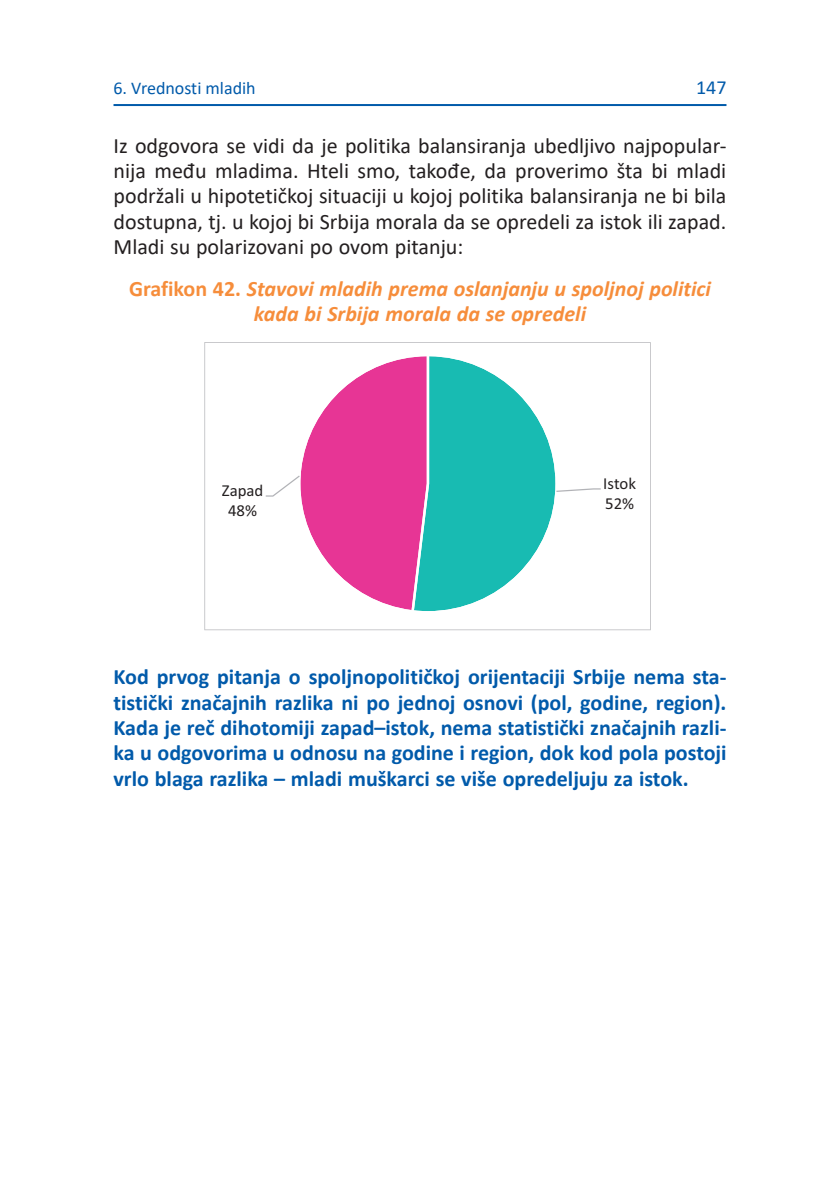
<style>
.page{position:relative;width:840px;height:1191px;background:#fff}
.page>*{position:absolute;margin:0;border:0;box-sizing:border-box;transform-origin:0 0}
.t1{font:700 22px/25.2px "Calibri";color:#015aaa;text-align:justify}
.t2{font:22px/25.4px "Calibri";color:#231f20;text-align:justify}
.t3{font:italic 700 22px/25.2px "Calibri";color:#f68d3b;text-align:center}
.t4{font:20px "Calibri";color:#015aaa}
.t5{font:18px "Calibri";color:#015aaa}
.t6{font:16.8px/20.4px "Calibri";color:#231f20}
.s1{font-style:normal}
</style>
<div class="page">
<hr style="left:113px;top:104px;width:613px;height:2px;background:#015aaa">
<svg style="left:204px;top:342px;width:446px;height:288px"></svg>
<p class="t5" style="left:113px;top:81px;width:144px">6. Vrednosti mladih</p>
<p class="t4" style="left:695px;top:79px;width:32px">147</p>
<p class="t2" style="left:113px;top:134px;width:614px">Iz odgovora se vidi da je politika balansiranja ubedljivo najpopular&shy;nija među mladima. Hteli smo, takođe, da proverimo šta bi mladi podržali u hipotetičkoj situaciji u kojoj politika balansiranja ne bi bila dostupna, tj. u kojoj bi Srbija morala da se opredeli za istok ili zapad.<br>Mladi su polarizovani po ovom pitanju:</p>
<p class="t3" style="left:129px;top:278px;width:583px"><span class="s1">Grafikon 42.</span> Stavovi mladih prema oslanjanju u spoljnoj politici kada bi Srbija morala da se opredeli</p>
<p class="t6" style="left:222px;top:481px;width:43px;text-align:center">Zapad<br>48%</p>
<p class="t6" style="left:603px;top:474px;width:34px">Istok<br>52%</p>
<p class="t1" style="left:113px;top:666px;width:614px">Kod prvog pitanja o spoljnopolitičkoj orijentaciji Srbije nema sta&shy;tistički značajnih razlika ni po jednoj osnovi (pol, godine, region).<br>Kada je reč dihotomiji zapad–istok, nema statistički značajnih razli&shy;ka u odgovorima u odnosu na godine i region, dok kod pola postoji vrlo blaga razlika – mladi muškarci se više opredeljuju za istok.</p>
</div>
